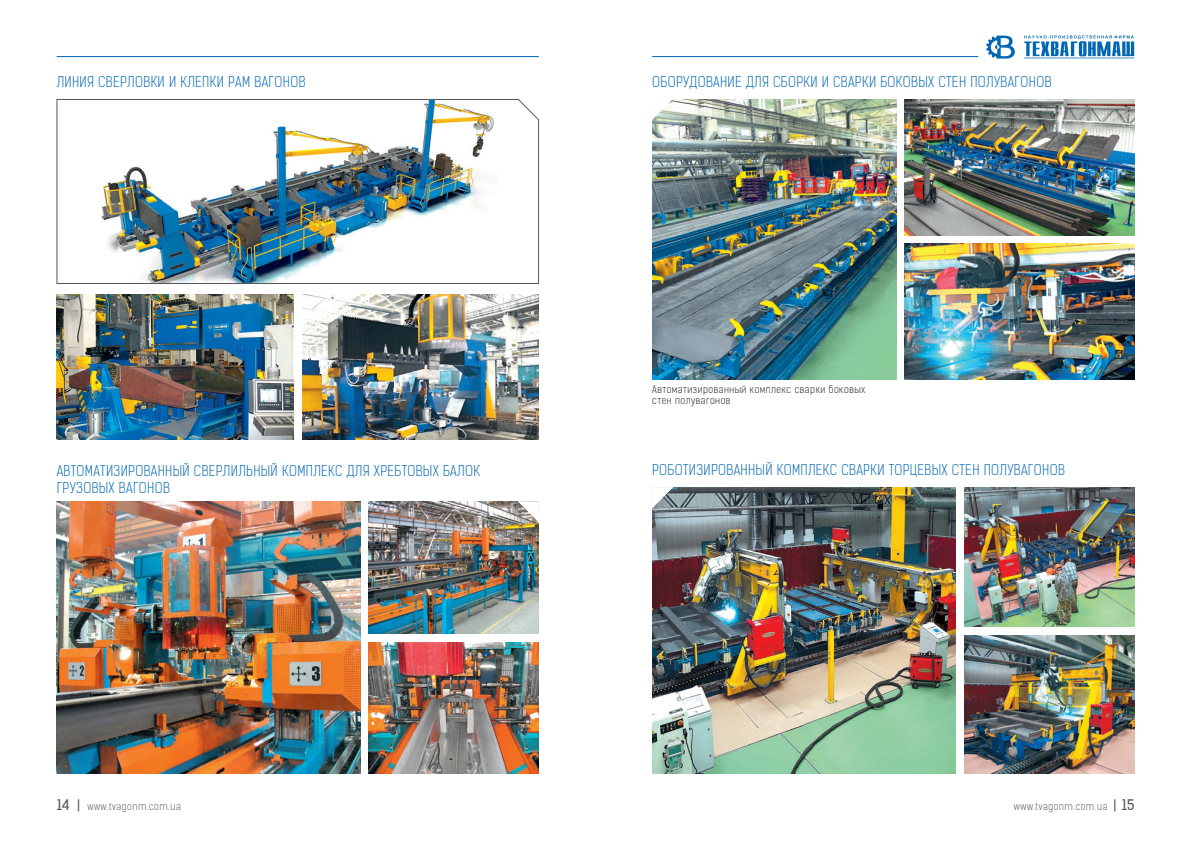
<style>
.page{position:relative;width:1191px;height:842px;background:#fff}
.page>*{position:absolute;margin:0;border:0;box-sizing:border-box;transform-origin:0 0}
.t1{font:14px/16.8px "Kelson Sans Light RU";letter-spacing:.025em;color:#0166b3}
.t2{font:10px/11px "Kelson Sans Light RU";letter-spacing:.05em;color:#231f20}
.t3{font:10px "Kelson Sans Light RU";letter-spacing:.05em;color:#57585a}
.s1{font-family:"Kelson Sans Regular RU";font-size:14px}
</style>
<div class="page">
<svg style="left:1024px;top:35px;width:110px;height:23px"></svg>
<svg style="left:986px;top:36px;width:29px;height:23px"></svg>
<img style="left:57px;top:295px;width:236px;height:144px">
<img style="left:302px;top:295px;width:237px;height:144px">
<hr style="left:652px;top:56px;width:326px;height:1px;background:#0166b3">
<hr style="left:57px;top:56px;width:482px;height:1px;background:#0166b3">
<img style="left:56px;top:99px;width:483px;height:185px">
<img style="left:369px;top:502px;width:170px;height:132px">
<img style="left:369px;top:642px;width:170px;height:132px">
<svg style="left:518px;top:501px;width:21px;height:22px"></svg>
<img style="left:57px;top:502px;width:303px;height:272px">
<img style="left:652px;top:99px;width:244px;height:281px">
<img style="left:904px;top:99px;width:230px;height:136px">
<img style="left:904px;top:244px;width:230px;height:136px">
<svg style="left:652px;top:99px;width:21px;height:21px"></svg>
<img style="left:652px;top:488px;width:303px;height:286px">
<img style="left:964px;top:635px;width:170px;height:139px">
<img style="left:964px;top:488px;width:170px;height:138px">
<svg style="left:652px;top:487px;width:21px;height:22px"></svg>
<p class="t1" style="left:57px;top:74px;width:250px">ЛИНИЯ СВЕРЛОВКИ И КЛЕПКИ РАМ ВАГОНОВ</p>
<p class="t1" style="left:57px;top:463px;width:425px">АВТОМАТИЗИРОВАННЫЙ СВЕРЛИЛЬНЫЙ КОМПЛЕКС ДЛЯ ХРЕБТОВЫХ БАЛОК<br>ГРУЗОВЫХ ВАГОНОВ</p>
<p class="t1" style="left:652px;top:74px;width:401px">ОБОРУДОВАНИЕ ДЛЯ СБОРКИ И СВАРКИ БОКОВЫХ СТЕН ПОЛУВАГОНОВ</p>
<p class="t2" style="left:652px;top:384px;width:214px">Автоматизированный комплекс сварки боковых стен полувагонов</p>
<p class="t1" style="left:652px;top:462px;width:414px">РОБОТИЗИРОВАННЫЙ КОМПЛЕКС СВАРКИ ТОРЦЕВЫХ СТЕН ПОЛУВАГОНОВ</p>
<p class="t3" style="left:57px;top:800px;width:126px"><span class="s1">14 |</span> www.tvagonm.com.ua</p>
<p class="t3" style="left:1014px;top:800px;width:122px">www.tvagonm.com.ua <span class="s1">| 15</span></p>
</div>
